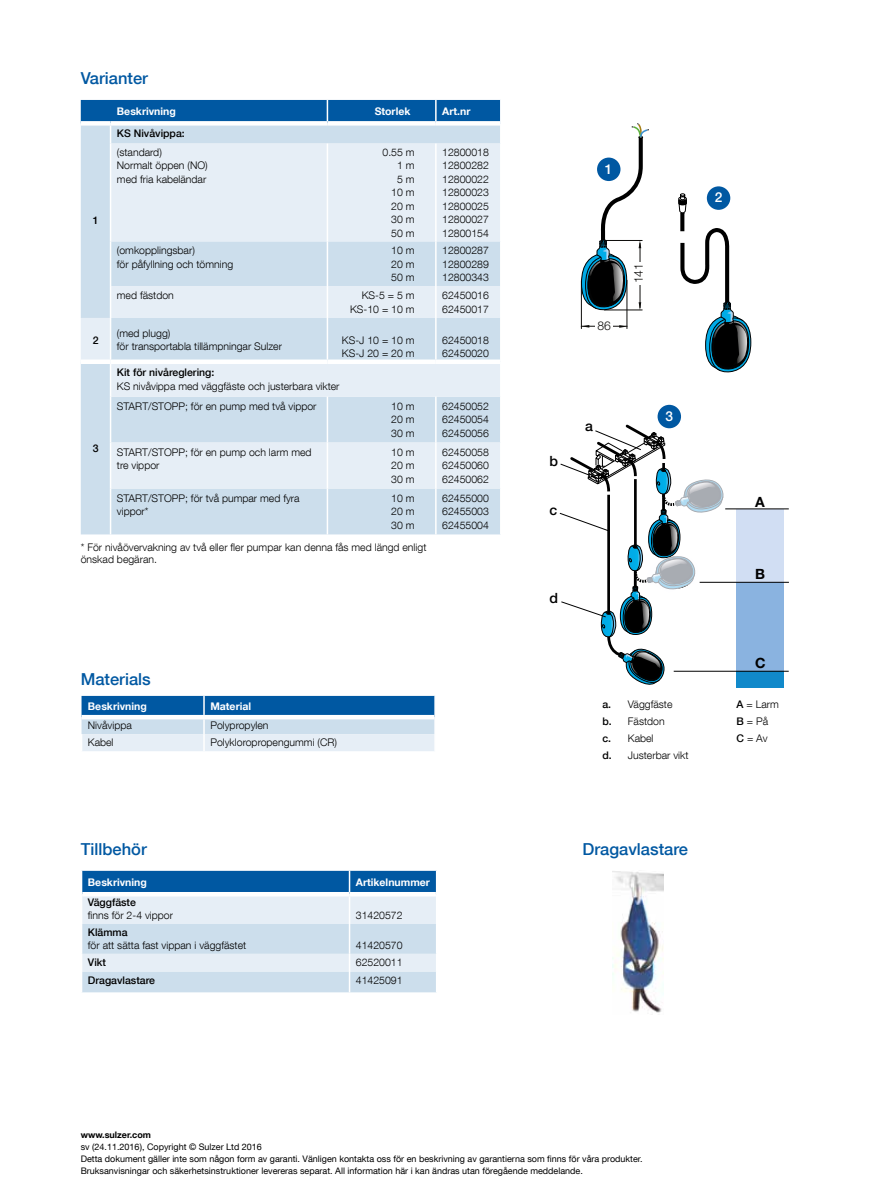
<style>
.page{position:relative;width:893px;height:1191px;background:#fff}
.page>*{position:absolute;margin:0;border:0;box-sizing:border-box;transform-origin:0 0}
.t1{font:500 16.5px "Helvetica Neue LT Com";color:#0058a2}
.t2{font:500 14.1px "Helvetica Neue LT Com";color:#000}
.t3{font:700 14.1px "Helvetica Neue LT Com";color:#000}
.t4{font:500 13.65px "Helvetica Neue LT Com";color:#fff}
.t5{font:300 12.15px "Helvetica Neue LT Com";color:#0d0c0a}
.t6{font:300 10.5px/13.5px "Helvetica Neue LT Com";color:#000}
.t7{font:700 10.5px "Helvetica Neue LT Com";color:#fff}
.t8{font:500 10.5px "Helvetica Neue LT Com";color:#000}
.t9{font:9px/12px "Helvetica Neue LT Com";color:#000}
.t10{font:700 9px "Helvetica Neue LT Com";color:#000}
.s1{font-weight:500}
</style>
<div class="page">
<div style="left:81px;top:488px;width:419px;height:46px;background:#ccdeec"></div>
<svg style="left:81px;top:144px;width:419px;height:344px;background:#dbe7f1"></svg>
<hr style="left:435px;top:144px;width:2px;height:97px;background:#fff">
<hr style="left:435px;top:241px;width:2px;height:45px;background:#fff">
<hr style="left:435px;top:286px;width:2px;height:32px;background:#fff">
<hr style="left:435px;top:396px;width:2px;height:46px;background:#fff">
<hr style="left:435px;top:442px;width:2px;height:46px;background:#fff">
<hr style="left:435px;top:488px;width:2px;height:46px;background:#fff">
<hr style="left:110px;top:144px;width:1px;height:97px;background:#fff">
<hr style="left:327px;top:144px;width:1px;height:97px;background:#fff">
<hr style="left:110px;top:241px;width:1px;height:45px;background:#fff">
<hr style="left:327px;top:241px;width:1px;height:45px;background:#fff">
<hr style="left:110px;top:286px;width:1px;height:32px;background:#fff">
<hr style="left:327px;top:286px;width:1px;height:32px;background:#fff">
<hr style="left:110px;top:364px;width:1px;height:32px;background:#fff">
<hr style="left:110px;top:396px;width:1px;height:46px;background:#fff">
<hr style="left:327px;top:396px;width:1px;height:46px;background:#fff">
<hr style="left:110px;top:442px;width:1px;height:46px;background:#fff">
<hr style="left:327px;top:442px;width:1px;height:46px;background:#fff">
<hr style="left:110px;top:488px;width:1px;height:46px;background:#fff">
<hr style="left:327px;top:488px;width:1px;height:46px;background:#fff">
<svg style="left:81px;top:100px;width:420px;height:44px;background:#6fa1ca"></svg>
<hr style="left:500px;top:123px;width:2px;height:21px;background:#fff">
<hr style="left:110px;top:318px;width:1px;height:41px;background:#fff">
<hr style="left:327px;top:318px;width:1px;height:41px;background:#fff">
<hr style="left:435px;top:318px;width:2px;height:41px;background:#fff">
<div style="left:81px;top:359px;width:30px;height:5px;background:#fff"></div>
<div style="left:111px;top:359px;width:216px;height:5px;background:#fff"></div>
<div style="left:327px;top:359px;width:109px;height:5px;background:#fff"></div>
<div style="left:436px;top:359px;width:64px;height:5px;background:#fff"></div>
<svg style="left:82px;top:871px;width:354px;height:121px;background:#b2cce2"></svg>
<hr style="left:82px;top:892px;width:268px;height:4px;background:#fff">
<hr style="left:350px;top:892px;width:86px;height:4px;background:#fff">
<img style="left:613px;top:871px;width:50px;height:142px">
<div style="left:736px;top:509px;width:48px;height:73px;background:#d1def3"></div>
<div style="left:736px;top:582px;width:48px;height:89px;background:#8ab3e0"></div>
<div style="left:736px;top:671px;width:48px;height:17px;background:#1189ca"></div>
<hr style="left:725px;top:508px;width:64px;height:1px;background:#000">
<hr style="left:700px;top:582px;width:89px;height:1px;background:#000">
<hr style="left:674px;top:671px;width:115px;height:1px;background:#000">
<svg style="left:559px;top:422px;width:166px;height:263px"></svg>
<svg style="left:680px;top:230px;width:71px;height:143px"></svg>
<svg style="left:678px;top:193px;width:9px;height:26px"></svg>
<svg style="left:680px;top:213px;width:4px;height:18px"></svg>
<svg style="left:619px;top:325px;width:8px;height:3px"></svg>
<hr style="left:581px;top:281px;width:1px;height:47px;background:#0d0c0a">
<hr style="left:627px;top:280px;width:1px;height:48px;background:#0d0c0a">
<hr style="left:581px;top:326px;width:46px;height:1px;background:#0d0c0a">
<hr style="left:595px;top:324px;width:18px;height:4px;background:#fff">
<svg style="left:581px;top:123px;width:68px;height:188px"></svg>
<div style="left:597px;top:158px;width:23px;height:23px;background:#0058a2;border-radius:50%"></div>
<div style="left:707px;top:186px;width:23px;height:24px;background:#0058a2;border-radius:50%"></div>
<div style="left:658px;top:405px;width:23px;height:23px;background:#0058a2;border-radius:50%"></div>
<svg style="left:81px;top:696px;width:354px;height:55px;background:#92b8d7"></svg>
<h1 class="t1" style="left:81px;top:68px;width:69px">Varianter</h1>
<p class="t8" style="left:93px;top:214px;width:7px">1</p>
<p class="t7" style="left:117px;top:105px;width:60px">Beskrivning</p>
<p class="t7" style="left:375px;top:105px;width:37px">Storlek</p>
<p class="t7" style="left:442px;top:105px;width:30px">Art.nr</p>
<p class="t8" style="left:117px;top:127px;width:69px">KS Nivåvippa:</p>
<p class="t6" style="left:117px;top:145px;width:92px">(standard)<br>Normalt öppen (NO) med fria kabeländar</p>
<p class="t6" style="left:382px;top:145px;width:34px;text-align:right">0.55 m<br>1 m<br>5 m<br>10 m<br>20 m<br>30 m<br>50 m</p>
<p class="t6" style="left:442px;top:145px;width:48px;text-align:justify">12800018<br>12800282<br>12800022<br>12800023<br>12800025<br>12800027<br>12800154</p>
<p class="t6" style="left:117px;top:243px;width:118px">(omkopplingsbar)<br>för påfyllning och tömning</p>
<p class="t6" style="left:391px;top:243px;width:25px;text-align:justify">10 m 20 m 50 m</p>
<p class="t6" style="left:442px;top:243px;width:48px;text-align:justify">12800287<br>12800289<br>12800343</p>
<p class="t6" style="left:117px;top:288px;width:58px">med fästdon</p>
<p class="t6" style="left:350px;top:288px;width:66px;text-align:right">KS-5 = 5 m<br>KS-10 = 10 m</p>
<p class="t6" style="left:442px;top:288px;width:48px">62450016<br>62450017</p>
<p class="t8" style="left:93px;top:334px;width:7px">2</p>
<p class="t6" style="left:117px;top:326px;width:167px">(med plugg)<br>för transportabla tillämpningar Sulzer</p>
<p class="t6" style="left:342px;top:333px;width:74px">KS-J 10 = 10 m<br>KS-J 20 = 20 m</p>
<p class="t6" style="left:442px;top:333px;width:48px">62450018<br>62450020</p>
<p class="t8" style="left:93px;top:442px;width:7px">3</p>
<p class="t8" style="left:117px;top:366px;width:99px">Kit för nivåreglering:</p>
<p class="t6" style="left:117px;top:376px;width:224px;line-height:20.1px">KS nivåvippa med väggfäste och justerbara vikter<br>START/STOPP; för en pump med två vippor</p>
<p class="t6" style="left:391px;top:399px;width:25px;text-align:justify">10 m 20 m 30 m</p>
<p class="t6" style="left:442px;top:399px;width:48px;text-align:justify">62450052<br>62450054<br>62450056</p>
<p class="t6" style="left:117px;top:445px;width:196px">START/STOPP; för en pump och larm med tre vippor</p>
<p class="t6" style="left:391px;top:445px;width:25px;text-align:justify">10 m 20 m 30 m</p>
<p class="t6" style="left:442px;top:445px;width:48px;text-align:justify">62450058<br>62450060<br>62450062</p>
<p class="t6" style="left:117px;top:491px;width:184px">START/STOPP; för två pumpar med fyra vippor*</p>
<p class="t6" style="left:391px;top:491px;width:25px;text-align:justify">10 m 20 m 30 m</p>
<p class="t6" style="left:442px;top:491px;width:48px;text-align:justify">62455000<br>62455003<br>62455004</p>
<p class="t6" style="left:81px;top:541px;width:347px;line-height:12px">* För nivåövervakning av två eller fler pumpar kan denna fås med längd enligt önskad begäran.</p>
<h1 class="t1" style="left:81px;top:669px;width:72px">Materials</h1>
<p class="t7" style="left:88px;top:700px;width:60px">Beskrivning</p>
<p class="t7" style="left:210px;top:700px;width:42px">Material</p>
<p class="t6" style="left:88px;top:718px;width:45px">Nivåvippa</p>
<p class="t6" style="left:210px;top:718px;width:60px">Polypropylen</p>
<p class="t6" style="left:88px;top:735px;width:27px">Kabel</p>
<p class="t6" style="left:210px;top:735px;width:128px">Polykloropropengummi (CR)</p>
<h3 class="t4" style="left:605px;top:161px;width:9px">1</h3>
<p class="t5" style="left:597px;top:318px;width:15px">86</p>
<p class="t5" style="left:631px;top:283px;width:22px;rotate:-90deg">141</p>
<h3 class="t4" style="left:715px;top:189px;width:9px">2</h3>
<h2 class="t2" style="left:549px;top:452px;width:10px">b</h2>
<h2 class="t2" style="left:549px;top:501px;width:9px">c</h2>
<h2 class="t2" style="left:549px;top:589px;width:10px">d</h2>
<h2 class="t2" style="left:585px;top:417px;width:9px">a</h2>
<h3 class="t4" style="left:665px;top:408px;width:9px">3</h3>
<h2 class="t3" style="left:755px;top:493px;width:11px">A</h2>
<h2 class="t3" style="left:755px;top:565px;width:11px">B</h2>
<h2 class="t3" style="left:755px;top:654px;width:12px">C</h2>
<p class="t6" style="left:602px;top:697px;width:72px"><span class="s1">a.</span> Väggfäste</p>
<p class="t6" style="left:736px;top:697px;width:44px"><span class="s1">A</span> = Larm</p>
<p class="t6" style="left:602px;top:714px;width:64px"><span class="s1">b.</span> Fästdon</p>
<p class="t6" style="left:736px;top:714px;width:33px"><span class="s1">B</span> = På</p>
<p class="t6" style="left:602px;top:731px;width:53px"><span class="s1">c.</span> Kabel</p>
<p class="t6" style="left:736px;top:731px;width:33px"><span class="s1">C</span> = Av</p>
<p class="t6" style="left:602px;top:748px;width:88px"><span class="s1">d.</span> Justerbar vikt</p>
<h1 class="t1" style="left:81px;top:839px;width:68px">Tillbehör</h1>
<h1 class="t1" style="left:583px;top:839px;width:107px">Dragavlastare</h1>
<p class="t7" style="left:88px;top:876px;width:60px">Beskrivning</p>
<p class="t7" style="left:356px;top:876px;width:76px">Artikelnummer</p>
<p class="t8" style="left:88px;top:896px;width:50px">Väggfäste</p>
<p class="t6" style="left:88px;top:908px;width:87px">finns för 2-4 vippor</p>
<p class="t6" style="left:356px;top:908px;width:48px">31420572</p>
<p class="t8" style="left:88px;top:925px;width:41px">Klämma</p>
<p class="t6" style="left:88px;top:938px;width:160px">för att sätta fast vippan i väggfästet</p>
<p class="t6" style="left:356px;top:938px;width:48px">41420570</p>
<p class="t8" style="left:88px;top:955px;width:20px">Vikt</p>
<p class="t6" style="left:356px;top:954px;width:48px">62520011</p>
<p class="t8" style="left:88px;top:973px;width:69px">Dragavlastare</p>
<p class="t6" style="left:356px;top:973px;width:48px">41425091</p>
<p class="t10" style="left:81px;top:1129px;width:72px">www.sulzer.com</p>
<p class="t9" style="left:81px;top:1140px;width:563px">sv (24.11.2016), Copyright © Sulzer Ltd 2016<br>Detta dokument gäller inte som någon form av garanti. Vänligen kontakta oss för en beskrivning av garantierna som finns för våra produkter.<br>Bruksanvisningar och säkerhetsinstruktioner levereras separat. All information här i kan ändras utan föregående meddelande.</p>
</div>
